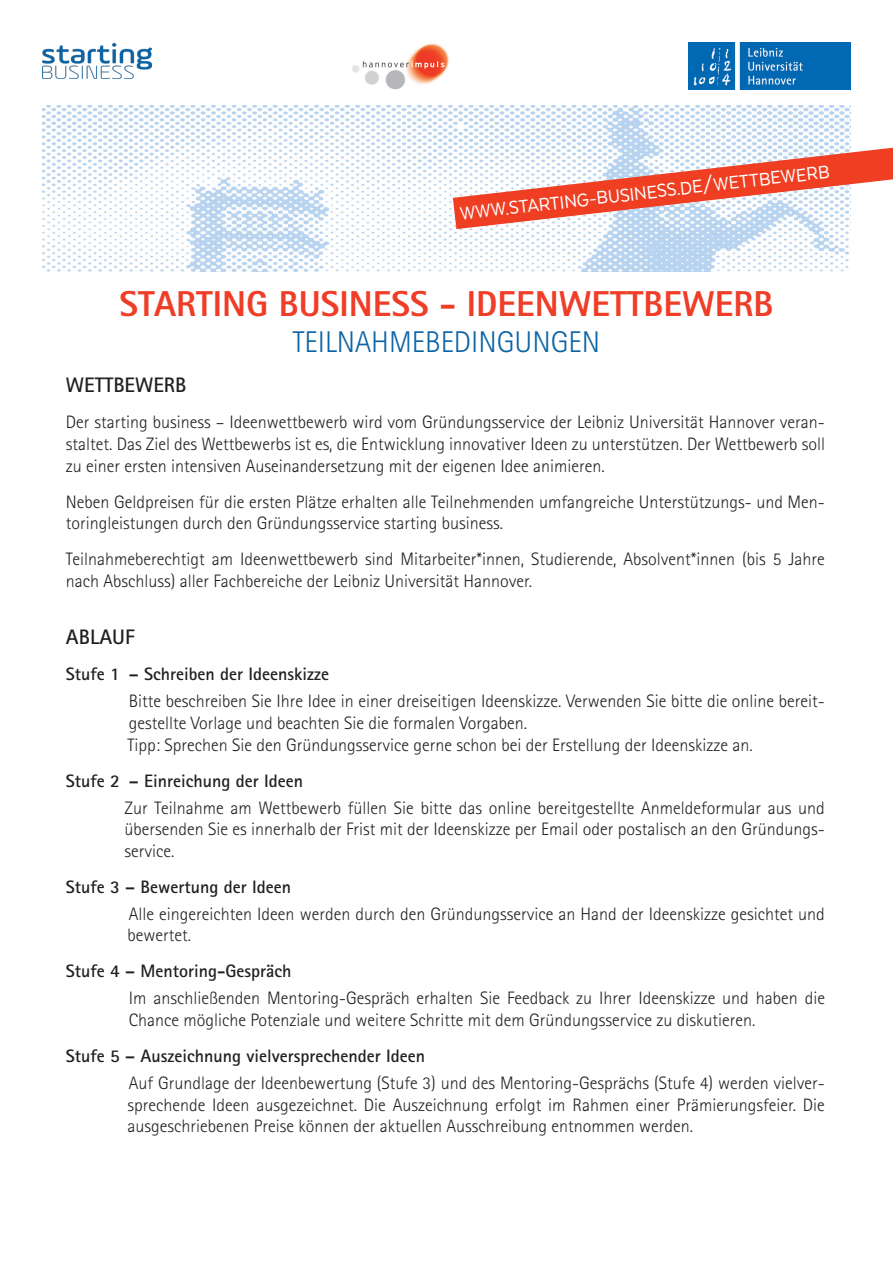
<style>
.page{position:relative;width:893px;height:1263px;background:#fff}
.page>*{position:absolute;margin:0;border:0;box-sizing:border-box;transform-origin:0 0}
.t1{font:800 36px "Rotis Sans Serif Std";color:#ef3d27}
.t2{font:300 30px "Rotis Sans Serif Std";color:#0c64a5}
.t3{font:21px "Texta Narrow";color:#fff}
.t4{font:700 21px "Rotis Sans Serif Std";color:#231f20}
.t5{font:300 18px/21.6px "Rotis Sans Serif Std";color:#231f20}
.t6{font:700 18px "Rotis Sans Serif Std";color:#231f20}
</style>
<div class="page">
<img style="left:43px;top:105px;width:807px;height:166px">
<svg style="left:453px;top:148px;width:440px;height:81px"></svg>
<img style="left:43px;top:43px;width:109px;height:35px">
<img style="left:353px;top:43px;width:96px;height:46px">
<img style="left:688px;top:43px;width:162px;height:46px">
<p class="t3" style="left:459px;top:201px;width:373px;rotate:-6deg">WWW.STARTING-BUSINESS.DE/WETTBEWERB</p>
<p class="t1" style="left:119px;top:281px;width:656px">STARTING BUSINESS - IDEENWETTBEWERB</p>
<p class="t2" style="left:293px;top:324px;width:309px">TEILNAHMEBEDINGUNGEN</p>
<p class="t4" style="left:66px;top:372px;width:122px">WETTBEWERB</p>
<p class="t5" style="left:66px;top:412px;width:761px;text-align:justify">Der starting business – Ideenwettbewerb wird vom Gründungsservice der Leibniz Universität Hannover veran&shy;staltet. Das Ziel des Wettbewerbs ist es, die Entwicklung innovativer Ideen zu unterstützen. Der Wettbewerb soll zu einer ersten intensiven Auseinandersetzung mit der eigenen Idee animieren.</p>
<p class="t5" style="left:66px;top:491px;width:760px">Neben Geldpreisen für die ersten Plätze erhalten alle Teilnehmenden umfangreiche Unterstützungs- und Men&shy;toringleistungen durch den Gründungsservice starting business.</p>
<p class="t5" style="left:66px;top:549px;width:760px">Teilnahmeberechtigt am Ideenwettbewerb sind Mitarbeiter*innen, Studierende, Absolvent*innen (bis 5 Jahre nach Abschluss) aller Fachbereiche der Leibniz Universität Hannover.</p>
<p class="t4" style="left:66px;top:624px;width:70px">ABLAUF</p>
<p class="t6" style="left:66px;top:663px;width:265px">Stufe 1 – Schreiben der Ideenskizze</p>
<p class="t5" style="left:129px;top:691px;width:697px">Bitte beschreiben Sie Ihre Idee in einer dreiseitigen Ideenskizze. Verwenden Sie bitte die online bereit&shy;gestellte Vorlage und beachten Sie die formalen Vorgaben.</p>
<p class="t5" style="left:127px;top:734px;width:627px">Tipp: Sprechen Sie den Gründungsservice gerne schon bei der Erstellung der Ideenskizze an.</p>
<p class="t6" style="left:66px;top:769px;width:239px">Stufe 2 – Einreichung der Ideen</p>
<p class="t5" style="left:124px;top:797px;width:702px;text-align:justify">Zur Teilnahme am Wettbewerb füllen Sie bitte das online bereitgestellte Anmeldeformular aus und übersenden Sie es innerhalb der Frist mit der Ideenskizze per Email oder postalisch an den Gründungs&shy;service.</p>
<p class="t6" style="left:66px;top:875px;width:227px">Stufe 3 – Bewertung der Ideen</p>
<p class="t5" style="left:127px;top:903px;width:699px">Alle eingereichten Ideen werden durch den Gründungsservice an Hand der Ideenskizze gesichtet und bewertet.</p>
<p class="t6" style="left:66px;top:960px;width:227px">Stufe 4 – Mentoring-Gespräch</p>
<p class="t5" style="left:129px;top:988px;width:698px">Im anschließenden Mentoring-Gespräch erhalten Sie Feedback zu Ihrer Ideenskizze und haben die<br>Chance mögliche Potenziale und weitere Schritte mit dem Gründungsservice zu diskutieren.</p>
<p class="t6" style="left:66px;top:1044px;width:361px">Stufe 5 – Auszeichnung vielversprechender Ideen</p>
<p class="t5" style="left:127px;top:1072px;width:699px;text-align:justify">Auf Grundlage der Ideenbewertung (Stufe 3) und des Mentoring-Gesprächs (Stufe 4) werden vielver&shy;sprechende Ideen ausgezeichnet. Die Auszeichnung erfolgt im Rahmen einer Prämierungsfeier. Die ausgeschriebenen Preise können der aktuellen Ausschreibung entnommen werden.</p>
</div>
